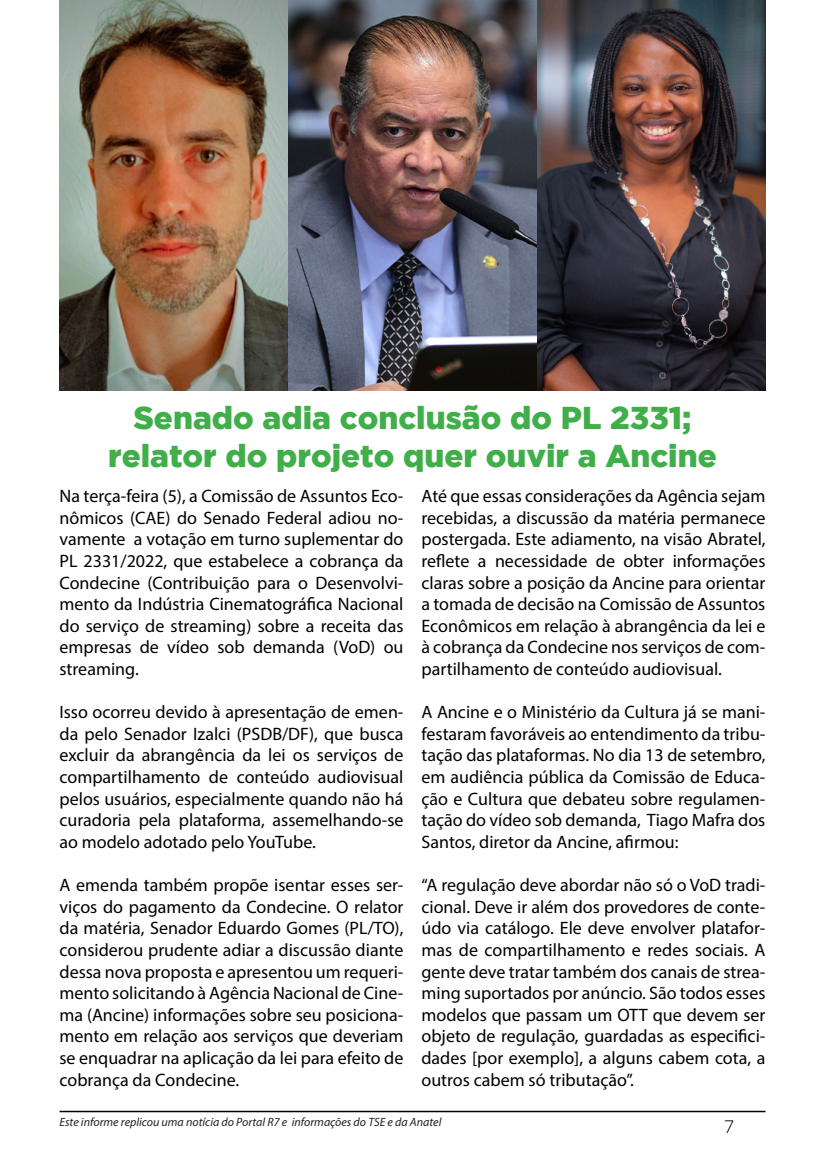
<style>
.page{position:relative;width:825px;height:1153px;background:#fff}
.page>*{position:absolute;margin:0;border:0;box-sizing:border-box;transform-origin:0 0}
.t1{font:900 31.5px "Gotham";color:#40ae49}
.t2{font:18px/21.6px "Myriad Pro";color:#000;text-align:justify}
.t3{font:300 18px "Gotham Rounded";color:#000}
.t4{font:italic 12px "Myriad Pro";color:#231f20}
</style>
<div class="page">
<hr style="left:60px;top:1110px;width:705px;height:2px;background:#000">
<img style="left:287px;top:0;width:251px;height:390px">
<img style="left:60px;top:0;width:227px;height:390px">
<img style="left:538px;top:0;width:227px;height:390px">
<p class="t1" style="left:133px;top:400px;width:560px">Senado adia conclusão do PL 2331;</p>
<p class="t1" style="left:108px;top:437px;width:610px">relator do projeto quer ouvir a Ancine</p>
<p class="t2" style="left:60px;top:485px;width:345px">Na terça-feira (5), a Comissão de Assuntos Eco&shy;nômicos (CAE) do Senado Federal adiou no&shy;vamente a votação em turno suplementar do PL 2331/2022, que estabelece a cobrança da Condecine (Contribuição para o Desenvolvi&shy;mento da Indústria Cinematográfica Nacional do serviço de streaming) sobre a receita das empresas de vídeo sob demanda (VoD) ou streaming.</p>
<p class="t2" style="left:60px;top:701px;width:345px">Isso ocorreu devido à apresentação de emen&shy;da pelo Senador Izalci (PSDB/DF), que busca excluir da abrangência da lei os serviços de compartilhamento de conteúdo audiovisual pelos usuários, especialmente quando não há curadoria pela plataforma, assemelhando-se ao modelo adotado pelo YouTube.</p>
<p class="t2" style="left:60px;top:873px;width:345px">A emenda também propõe isentar esses ser&shy;viços do pagamento da Condecine. O relator da matéria, Senador Eduardo Gomes (PL/TO), considerou prudente adiar a discussão diante dessa nova proposta e apresentou um requeri&shy;mento solicitando à Agência Nacional de Cine&shy;ma (Ancine) informações sobre seu posiciona&shy;mento em relação aos serviços que deveriam se enquadrar na aplicação da lei para efeito de cobrança da Condecine.</p>
<p class="t2" style="left:421px;top:485px;width:345px">Até que essas considerações da Agência sejam recebidas, a discussão da matéria permanece postergada. Este adiamento, na visão Abratel, reflete a necessidade de obter informações claras sobre a posição da Ancine para orientar a tomada de decisão na Comissão de Assuntos Econômicos em relação à abrangência da lei e à cobrança da Condecine nos serviços de com&shy;partilhamento de conteúdo audiovisual.</p>
<p class="t2" style="left:421px;top:701px;width:345px">A Ancine e o Ministério da Cultura já se mani&shy;festaram favoráveis ao entendimento da tribu&shy;tação das plataformas. No dia 13 de setembro, em audiência pública da Comissão de Educa&shy;ção e Cultura que debateu sobre regulamen&shy;tação do vídeo sob demanda, Tiago Mafra dos Santos, diretor da Ancine, afirmou:</p>
<p class="t2" style="left:421px;top:873px;width:345px">“A regulação deve abordar não só o VoD tradi&shy;cional. Deve ir além dos provedores de conte&shy;údo via catálogo. Ele deve envolver platafor&shy;mas de compartilhamento e redes sociais. A gente deve tratar também dos canais de strea&shy;ming suportados por anúncio. São todos esses modelos que passam um OTT que devem ser objeto de regulação, guardadas as especifici&shy;dades [por exemplo], a alguns cabem cota, a outros cabem só tributação”.</p>
<p class="t4" style="left:60px;top:1114px;width:383px">Este informe replicou uma notícia do Portal R7 e informações do TSE e da Anatel</p>
<p class="t3" style="left:724px;top:1114px;width:12px">7</p>
</div>
